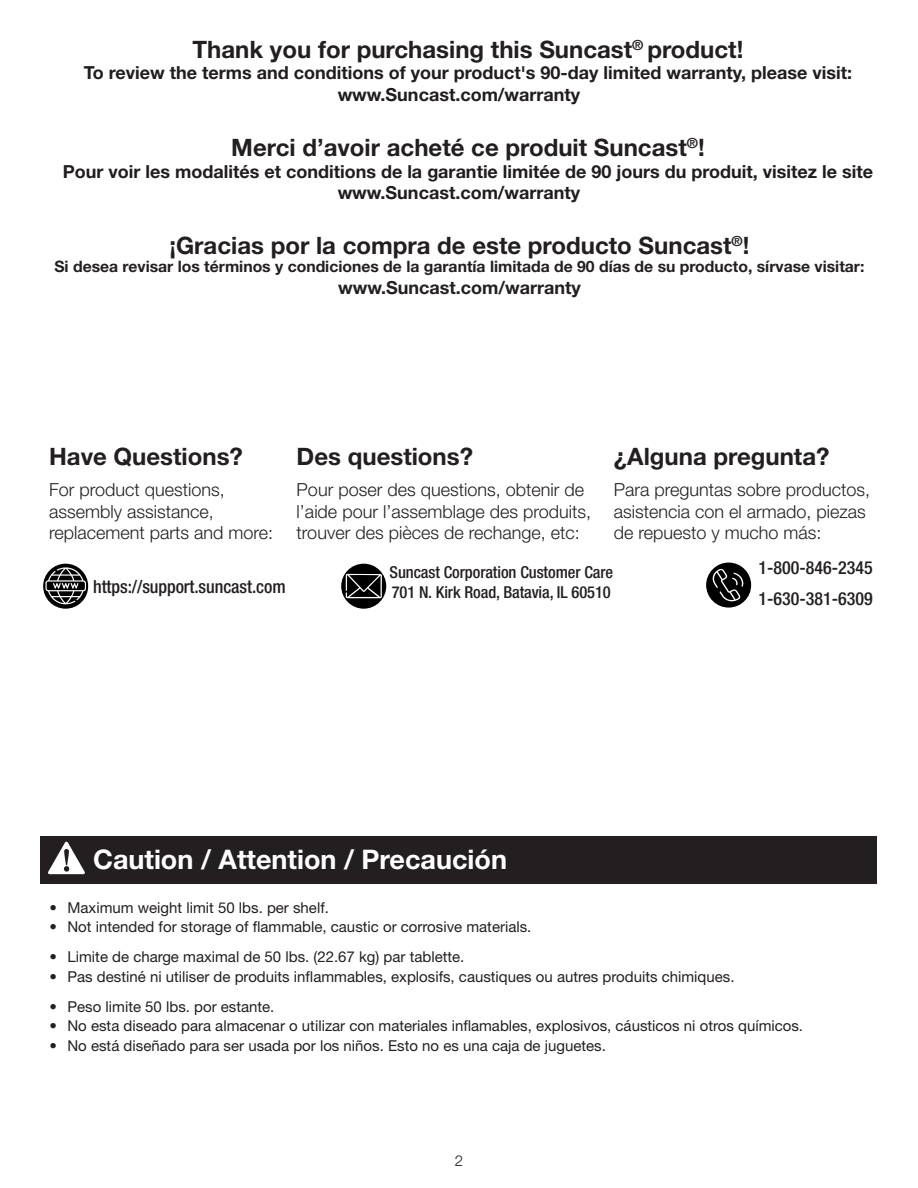
<style>
.page{position:relative;width:918px;height:1188px;background:#fff}
.page>*{position:absolute;margin:0;border:0;box-sizing:border-box;transform-origin:0 0}
.t1{font:700 27px "Helvetica Neue LT Std";color:#fff}
.t2{font:700 24px "Helvetica Neue LT Std";color:#231f20}
.t3{font:300 18px/21.6px "Helvetica Neue LT Std";color:#231f20}
.t4{font:700 18px/21.6px "Helvetica Neue LT Std";color:#211d1e}
.t5{font:500 condensed 18px "Helvetica Neue LT Std";letter-spacing:-.005em;color:#231f20}
.t6{font:700 18px "Helvetica Neue LT Std";color:#231f20}
.t7{font:500 condensed 16.5px/19.8px "Helvetica Neue LT Std";letter-spacing:-.005em;color:#231f20}
.t8{font:700 15.75px "Helvetica Neue LT Std";color:#231f20}
.t9{font:15px "Helvetica Neue LT Std";color:#231f20}
.t10{font:300 15px "Helvetica Neue LT Std";color:#231f20}
</style>
<div class="page">
<svg style="left:341px;top:564px;width:45px;height:45px"></svg>
<svg style="left:346px;top:574px;width:36px;height:24px"></svg>
<div style="left:706px;top:563px;width:45px;height:45px;background:#000;border-radius:50%"></div>
<svg style="left:711px;top:569px;width:32px;height:32px"></svg>
<svg style="left:43px;top:564px;width:45px;height:45px"></svg>
<svg style="left:45px;top:567px;width:41px;height:37px;background:#585858"></svg>
<div style="left:40px;top:836px;width:838px;height:48px;background:#231f20"></div>
<svg style="left:48px;top:842px;width:37px;height:32px"></svg>
<p class="t2" style="left:193px;top:34px;width:552px">Thank you for purchasing this Suncast<sup>®</sup> product!</p>
<p class="t4" style="left:338px;top:62px;width:516px;text-indent:-254px">To review the terms and conditions of your product's 90-day limited warranty, please visit: www.Suncast.com/warranty</p>
<p class="t2" style="left:231px;top:133px;width:475px">Merci d’avoir acheté ce produit Suncast<sup>®</sup>!</p>
<p class="t4" style="left:338px;top:160px;width:537px;text-indent:-275px">Pour voir les modalités et conditions de la garantie limitée de 90 jours du produit, visitez le site www.Suncast.com/warranty</p>
<p class="t2" style="left:169px;top:230px;width:582px">¡Gracias por la compra de este producto Suncast<sup>®</sup>!</p>
<p class="t8" style="left:54px;top:257px;width:812px">Si desea revisar los términos y condiciones de la garantía limitada de 90 días de su producto, sírvase visitar:</p>
<p class="t6" style="left:338px;top:276px;width:244px">www.Suncast.com/warranty</p>
<p class="t2" style="left:49px;top:442px;width:195px">Have Questions?</p>
<p class="t3" style="left:49px;top:478px;width:226px">For product questions, assembly assistance, replacement parts and more:</p>
<p class="t5" style="left:93px;top:575px;width:194px">https://support.suncast.com</p>
<p class="t2" style="left:297px;top:442px;width:178px">Des questions?</p>
<p class="t3" style="left:297px;top:478px;width:296px">Pour poser des questions, obtenir de l’aide pour l’assemblage des produits, trouver des pièces de rechange, etc:</p>
<p class="t2" style="left:614px;top:442px;width:217px">¿Alguna pregunta?</p>
<p class="t3" style="left:614px;top:478px;width:258px">Para preguntas sobre productos, asistencia con el armado, piezas de repuesto y mucho más:</p>
<p class="t7" style="left:390px;top:562px;width:225px">Suncast Corporation Customer Care<br>701 N. Kirk Road, Batavia, IL 60510</p>
<p class="t5" style="left:759px;top:557px;width:116px">1-800-846-2345</p>
<p class="t5" style="left:759px;top:588px;width:116px">1-630-381-6309</p>
<p class="t1" style="left:93px;top:843px;width:416px">Caution / Attention / Precaución</p>
<p class="t9" style="left:50px;top:898px;width:281px">• Maximum weight limit 50 lbs. per shelf.</p>
<p class="t9" style="left:50px;top:918px;width:483px">• Not intended for storage of flammable, caustic or corrosive materials.</p>
<p class="t9" style="left:50px;top:948px;width:416px">• Limite de charge maximal de 50 lbs. (22.67 kg) par tablette.</p>
<p class="t9" style="left:50px;top:967px;width:687px">• Pas destiné ni utiliser de produits inflammables, explosifs, caustiques ou autres produits chimiques.</p>
<p class="t9" style="left:50px;top:997px;width:226px">• Peso limite 50 lbs. por estante.</p>
<p class="t9" style="left:50px;top:1017px;width:755px">• No esta diseado para almacenar o utilizar con materiales inflamables, explosivos, cáusticos ni otros químicos.</p>
<p class="t9" style="left:50px;top:1036px;width:558px">• No está diseñado para ser usada por los niños. Esto no es una caja de juguetes.</p>
<p class="t10" style="left:455px;top:1152px;width:10px">2</p>
</div>
